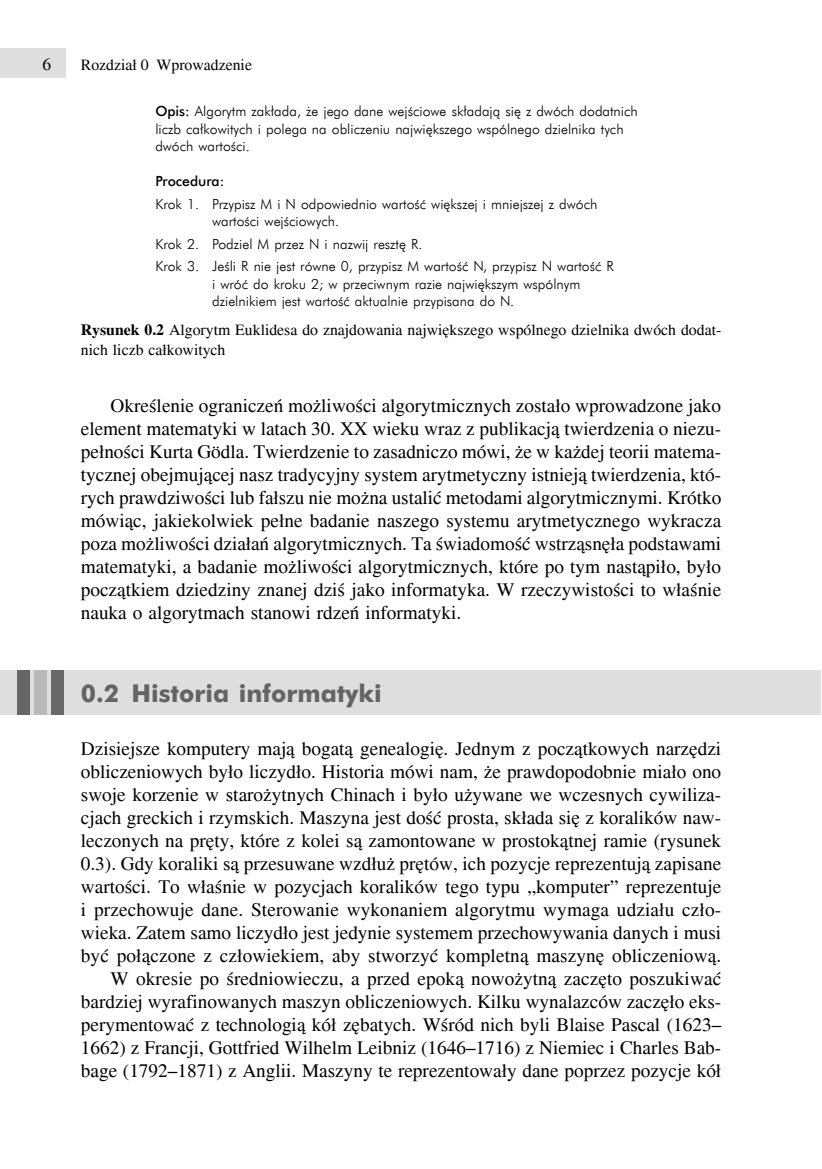
<style>
.page{position:relative;width:822px;height:1169px;background:#fff}
.page>*{position:absolute;margin:0;border:0;box-sizing:border-box;transform-origin:0 0}
.t1{font:700 24.5px "Futura EU";color:#646464}
.t2{font:19.25px/23.1px "Times";color:#000;text-align:justify}
.t3{font:17.5px "Times";color:#000}
.t4{font:15.75px/19.2px "Times";color:#000}
.t5{font:14px/17.5px "Futura Lt EU";color:#000}
.t6{font:14px "Futura Md EU";color:#000}
.s1{font-family:"Futura Md EU"}
.s2{font-weight:700}
</style>
<div class="page">
<div style="left:0;top:49px;width:66px;height:29px;background:#dedede"></div>
<div style="left:0;top:670px;width:820px;height:44px;background:#dedede"></div>
<div style="left:17px;top:670px;width:12px;height:44px;background:#666"></div>
<div style="left:34px;top:670px;width:12px;height:44px;background:#b9b9b9"></div>
<div style="left:51px;top:670px;width:12px;height:44px;background:#686868"></div>
<p class="t3" style="left:42px;top:54px;width:10px">6</p>
<p class="t4" style="left:81px;top:55px;width:172px">Rozdział 0 Wprowadzenie</p>
<p class="t5" style="left:155px;top:102px;width:484px"><span class="s1">Opis:</span> Algorytm zakłada, że jego dane wejściowe składają się z dwóch dodatnich liczb całkowitych i polega na obliczeniu największego wspólnego dzielnika tych dwóch wartości.</p>
<p class="t6" style="left:155px;top:173px;width:70px">Procedura:</p>
<p class="t5" style="left:212px;top:195px;width:386px;text-indent:-57px">Krok 1. Przypisz M i N odpowiednio wartość większej i mniejszej z dwóch wartości wejściowych.</p>
<p class="t5" style="left:155px;top:232px;width:460px;line-height:22.4px">Krok 2. Podziel M przez N i nazwij resztę R.<br>Krok 3. Jeśli R nie jest równe 0, przypisz M wartość N, przypisz N wartość R</p>
<p class="t5" style="left:212px;top:275px;width:370px">i wróć do kroku 2; w przeciwnym razie największym wspólnym dzielnikiem jest wartość aktualnie przypisana do N.</p>
<p class="t4" style="left:81px;top:320px;width:641px"><span class="s2">Rysunek 0.2</span> Algorytm Euklidesa do znajdowania największego wspólnego dzielnika dwóch dodat&shy;nich liczb całkowitych</p>
<p class="t2" style="left:81px;top:393px;width:642px;text-indent:30px">Określenie ograniczeń możliwości algorytmicznych zostało wprowadzone jako element matematyki w latach 30. XX wieku wraz z publikacją twierdzenia o niezu&shy;pełności Kurta Gödla. Twierdzenie to zasadniczo mówi, że w każdej teorii matema&shy;tycznej obejmującej nasz tradycyjny system arytmetyczny istnieją twierdzenia, któ&shy;rych prawdziwości lub fałszu nie można ustalić metodami algorytmicznymi. Krótko mówiąc, jakiekolwiek pełne badanie naszego systemu arytmetycznego wykracza poza możliwości działań algorytmicznych. Ta świadomość wstrząsnęła podstawami matematyki, a badanie możliwości algorytmicznych, które po tym nastąpiło, było początkiem dziedziny znanej dziś jako informatyka. W rzeczywistości to właśnie nauka o algorytmach stanowi rdzeń informatyki.</p>
<p class="t1" style="left:81px;top:678px;width:302px">0.2 Historia informatyki</p>
<p class="t2" style="left:81px;top:736px;width:642px;text-align:right">Dzisiejsze komputery mają bogatą genealogię. Jednym z początkowych narzędzi obliczeniowych było liczydło. Historia mówi nam, że prawdopodobnie miało ono swoje korzenie w starożytnych Chinach i było używane we wczesnych cywiliza&shy;cjach greckich i rzymskich. Maszyna jest dość prosta, składa się z koralików naw&shy;leczonych na pręty, które z kolei są zamontowane w prostokątnej ramie (rysunek 0.3). Gdy koraliki są przesuwane wzdłuż prętów, ich pozycje reprezentują zapisane wartości. To właśnie w pozycjach koralików tego typu „komputer” reprezentuje i przechowuje dane. Sterowanie wykonaniem algorytmu wymaga udziału czło&shy;wieka. Zatem samo liczydło jest jedynie systemem przechowywania danych i musi być połączone z człowiekiem, aby stworzyć kompletną maszynę obliczeniową.<br>W okresie po średniowieczu, a przed epoką nowożytną zaczęto poszukiwać bardziej wyrafinowanych maszyn obliczeniowych. Kilku wynalazców zaczęło eks&shy;perymentować z technologią kół zębatych. Wśród nich byli Blaise Pascal (1623– 1662) z Francji, Gottfried Wilhelm Leibniz (1646–1716) z Niemiec i Charles Bab&shy;bage (1792–1871) z Anglii. Maszyny te reprezentowały dane poprzez pozycje kół</p>
</div>
